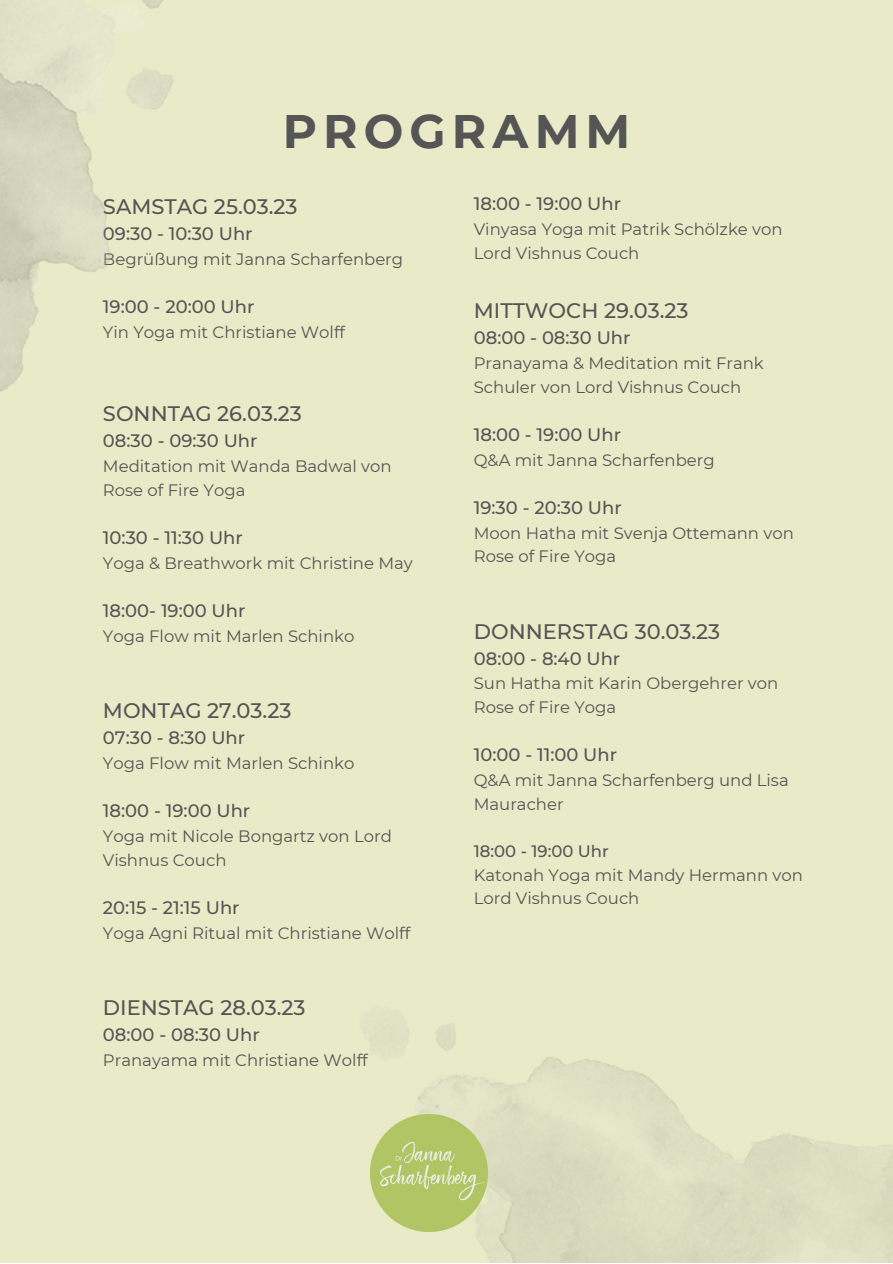
<style>
.page{position:relative;width:893px;height:1264px;background:#fff}
.page>*{position:absolute;margin:0;border:0;box-sizing:border-box;transform-origin:0 0}
.t1{font:700 46.95px "Montserrat";letter-spacing:.13em;color:#555}
.t2{font:500 21px "Montserrat";color:#555}
.t3{font:500 18px "Montserrat";color:#555}
.t4{font:16.5px/23.5px "Montserrat";color:#555}
.t5{font:500 16.5px "Montserrat";color:#555}
</style>
<div class="page">
<div style="left:0;top:0;width:892px;height:1262px;background:#e9eac7"></div>
<img style="left:0;top:0;width:174px;height:392px">
<img style="left:371px;top:1114px;width:116px;height:117px">
<h1 class="t1" style="left:283px;top:103px;width:349px">PROGRAMM</h1>
<p class="t2" style="left:103px;top:194px;width:196px">SAMSTAG 25.03.23</p>
<p class="t3" style="left:103px;top:223px;width:151px">09:30 - 10:30 Uhr</p>
<p class="t4" style="left:103px;top:247px;width:302px">Begrüßung mit Janna Scharfenberg</p>
<p class="t3" style="left:103px;top:296px;width:153px">19:00 - 20:00 Uhr</p>
<p class="t4" style="left:103px;top:320px;width:244px">Yin Yoga mit Christiane Wolff</p>
<p class="t2" style="left:103px;top:401px;width:200px">SONNTAG 26.03.23</p>
<p class="t3" style="left:103px;top:430px;width:156px">08:30 - 09:30 Uhr</p>
<p class="t4" style="left:103px;top:454px;width:290px">Meditation mit Wanda Badwal von<br>Rose of Fire Yoga</p>
<p class="t3" style="left:103px;top:526px;width:141px">10:30 - 11:30 Uhr</p>
<p class="t4" style="left:103px;top:551px;width:311px">Yoga &amp; Breathwork mit Christine May</p>
<p class="t3" style="left:103px;top:599px;width:144px">18:00- 19:00 Uhr</p>
<p class="t4" style="left:103px;top:624px;width:253px">Yoga Flow mit Marlen Schinko</p>
<p class="t2" style="left:103px;top:698px;width:190px">MONTAG 27.03.23</p>
<p class="t3" style="left:103px;top:726px;width:144px">07:30 - 8:30 Uhr</p>
<p class="t4" style="left:103px;top:751px;width:253px">Yoga Flow mit Marlen Schinko</p>
<p class="t3" style="left:103px;top:799px;width:149px">18:00 - 19:00 Uhr</p>
<p class="t4" style="left:103px;top:824px;width:290px">Yoga mit Nicole Bongartz von Lord<br>Vishnus Couch</p>
<p class="t3" style="left:103px;top:896px;width:138px">20:15 - 21:15 Uhr</p>
<p class="t4" style="left:103px;top:921px;width:309px">Yoga Agni Ritual mit Christiane Wolff</p>
<p class="t2" style="left:103px;top:994px;width:204px">DIENSTAG 28.03.23</p>
<p class="t3" style="left:103px;top:1023px;width:158px">08:00 - 08:30 Uhr</p>
<p class="t4" style="left:103px;top:1048px;width:266px">Pranayama mit Christiane Wolff</p>
<p class="t3" style="left:474px;top:193px;width:149px">18:00 - 19:00 Uhr</p>
<p class="t4" style="left:474px;top:217px;width:310px">Vinyasa Yoga mit Patrik Schölzke von<br>Lord Vishnus Couch</p>
<p class="t2" style="left:474px;top:298px;width:216px">MITTWOCH 29.03.23</p>
<p class="t3" style="left:474px;top:327px;width:158px">08:00 - 08:30 Uhr</p>
<p class="t4" style="left:474px;top:351px;width:291px">Pranayama &amp; Meditation mit Frank<br>Schuler von Lord Vishnus Couch</p>
<p class="t3" style="left:474px;top:423px;width:149px">18:00 - 19:00 Uhr</p>
<p class="t4" style="left:474px;top:448px;width:242px">Q&amp;A mit Janna Scharfenberg</p>
<p class="t3" style="left:474px;top:496px;width:149px">19:30 - 20:30 Uhr</p>
<p class="t4" style="left:474px;top:521px;width:321px">Moon Hatha mit Svenja Ottemann von<br>Rose of Fire Yoga</p>
<p class="t2" style="left:474px;top:618px;width:248px">DONNERSTAG 30.03.23</p>
<p class="t3" style="left:474px;top:647px;width:148px">08:00 - 8:40 Uhr</p>
<p class="t4" style="left:474px;top:671px;width:306px">Sun Hatha mit Karin Obergehrer von<br>Rose of Fire Yoga</p>
<p class="t3" style="left:474px;top:744px;width:145px">10:00 - 11:00 Uhr</p>
<p class="t4" style="left:474px;top:768px;width:316px">Q&amp;A mit Janna Scharfenberg und Lisa<br>Mauracher</p>
<p class="t5" style="left:474px;top:841px;width:137px">18:00 - 19:00 Uhr</p>
<p class="t4" style="left:474px;top:863px;width:331px">Katonah Yoga mit Mandy Hermann von<br>Lord Vishnus Couch</p>
</div>
